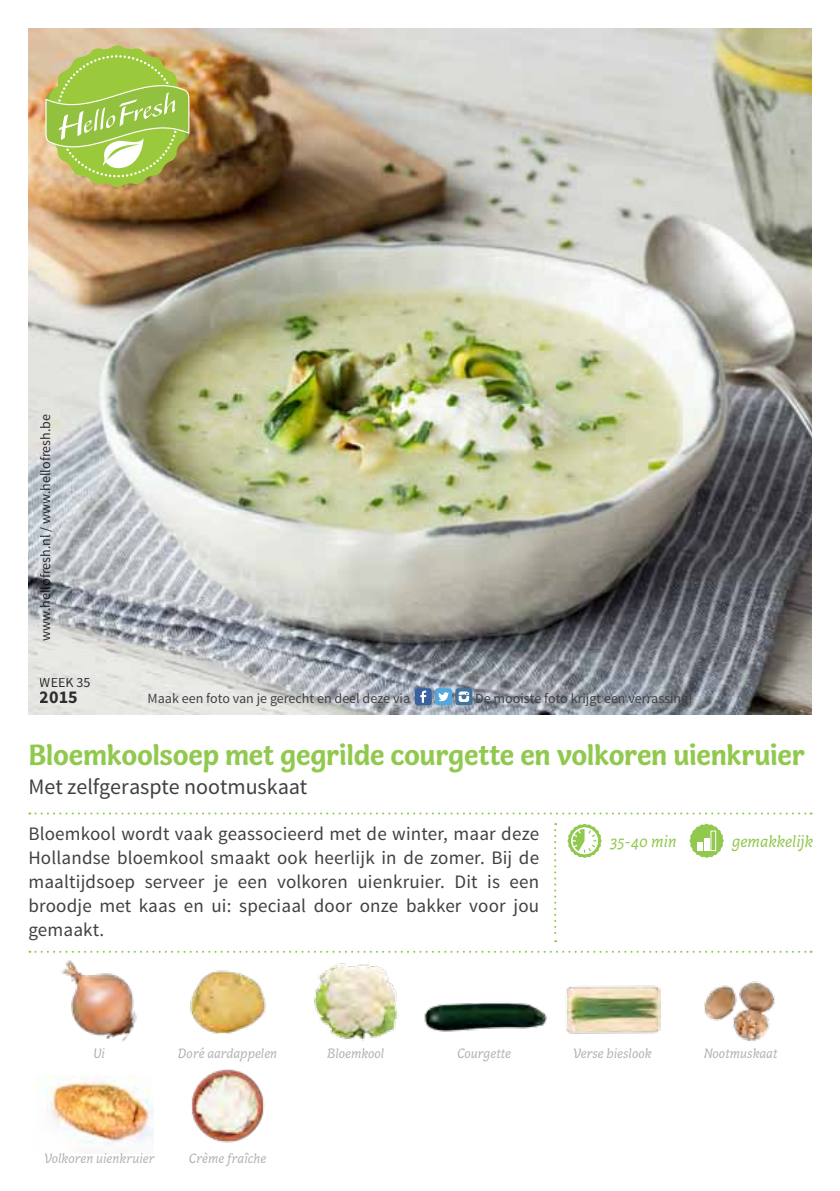
<style>
.page{position:relative;width:840px;height:1191px;background:#fff}
.page>*{position:absolute;margin:0;border:0;box-sizing:border-box;transform-origin:0 0}
.t1{font:700 30px "Capucine Basic";letter-spacing:-.01em;color:#91c84e}
.t2{font:22px "Source Sans Pro";color:#414042}
.t3{font:19px/24px "Source Sans Pro";letter-spacing:.01em;color:#414042;text-align:justify}
.t4{font:700 18px "Source Sans Pro";color:#000}
.t5{font:italic 17px "Capucine Basic";color:#91c84e}
.t6{font:italic 14px "Capucine Basic";color:#b1b4b6}
.t7{font:14px "Source Sans Pro";color:#414042}
.t8{font:14px "Source Sans Pro";color:#000}
</style>
<div class="page">
<img style="left:28px;top:28px;width:783px;height:686px">
<svg style="left:45px;top:45px;width:144px;height:142px;background:#aec460"></svg>
<svg style="left:29px;top:812px;width:782px;height:2px"></svg>
<svg style="left:554px;top:823px;width:2px;height:119px"></svg>
<svg style="left:29px;top:950px;width:782px;height:2px"></svg>
<img style="left:34px;top:1075px;width:119px;height:69px">
<img style="left:53px;top:952px;width:94px;height:90px">
<img style="left:704px;top:981px;width:71px;height:61px">
<img style="left:424px;top:1003px;width:123px;height:29px">
<img style="left:183px;top:952px;width:90px;height:82px">
<img style="left:308px;top:952px;width:95px;height:89px">
<svg style="left:689px;top:823px;width:34px;height:35px"></svg>
<div style="left:414px;top:688px;width:17px;height:17px;background:#3b609e;border-radius:3px"></div>
<svg style="left:420px;top:690px;width:6px;height:13px"></svg>
<div style="left:455px;top:688px;width:17px;height:17px;background:#417499;border-radius:3px"></div>
<svg style="left:458px;top:691px;width:11px;height:11px"></svg>
<div style="left:435px;top:688px;width:17px;height:17px;background:#53a7dc;border-radius:3px"></div>
<svg style="left:438px;top:692px;width:11px;height:9px"></svg>
<img style="left:566px;top:985px;width:94px;height:49px">
<img style="left:191px;top:1069px;width:74px;height:74px">
<svg style="left:567px;top:823px;width:34px;height:35px"></svg>
<p class="t8" style="left:37px;top:641px;width:228px;rotate:-90deg">www.hellofresh.nl / www.hellofresh.be</p>
<p class="t8" style="left:40px;top:674px;width:52px">WEEK 35</p>
<p class="t4" style="left:40px;top:685px;width:40px">2015</p>
<p class="t7" style="left:147px;top:690px;width:264px">Maak een foto van je gerecht en deel deze via</p>
<p class="t7" style="left:475px;top:690px;width:218px">De mooiste foto krijgt een verrassing!</p>
<h1 class="t1" style="left:28px;top:731px;width:777px">Bloemkoolsoep met gegrilde courgette en volkoren uienkruier</h1>
<p class="t2" style="left:28px;top:772px;width:280px">Met zelfgeraspte nootmuskaat</p>
<p class="t3" style="left:28px;top:822px;width:512px">Bloemkool wordt vaak geassocieerd met de winter, maar deze Hollandse bloemkool smaakt ook heerlijk in de zomer. Bij de maaltijdsoep serveer je een volkoren uienkruier. Dit is een broodje met kaas en ui: speciaal door onze bakker voor jou gemaakt.</p>
<p class="t5" style="left:609px;top:829px;width:68px">35-40 min</p>
<p class="t5" style="left:731px;top:829px;width:83px">gemakkelijk</p>
<p class="t6" style="left:178px;top:1042px;width:101px">Doré aardappelen</p>
<p class="t6" style="left:327px;top:1042px;width:59px">Bloemkool</p>
<p class="t6" style="left:93px;top:1042px;width:13px">Ui</p>
<p class="t6" style="left:457px;top:1042px;width:56px">Courgette</p>
<p class="t6" style="left:572px;top:1042px;width:80px">Verse bieslook</p>
<p class="t6" style="left:703px;top:1042px;width:75px">Nootmuskaat</p>
<p class="t6" style="left:44px;top:1148px;width:112px">Volkoren uienkruier</p>
<p class="t6" style="left:189px;top:1148px;width:79px">Crème fraîche</p>
</div>
